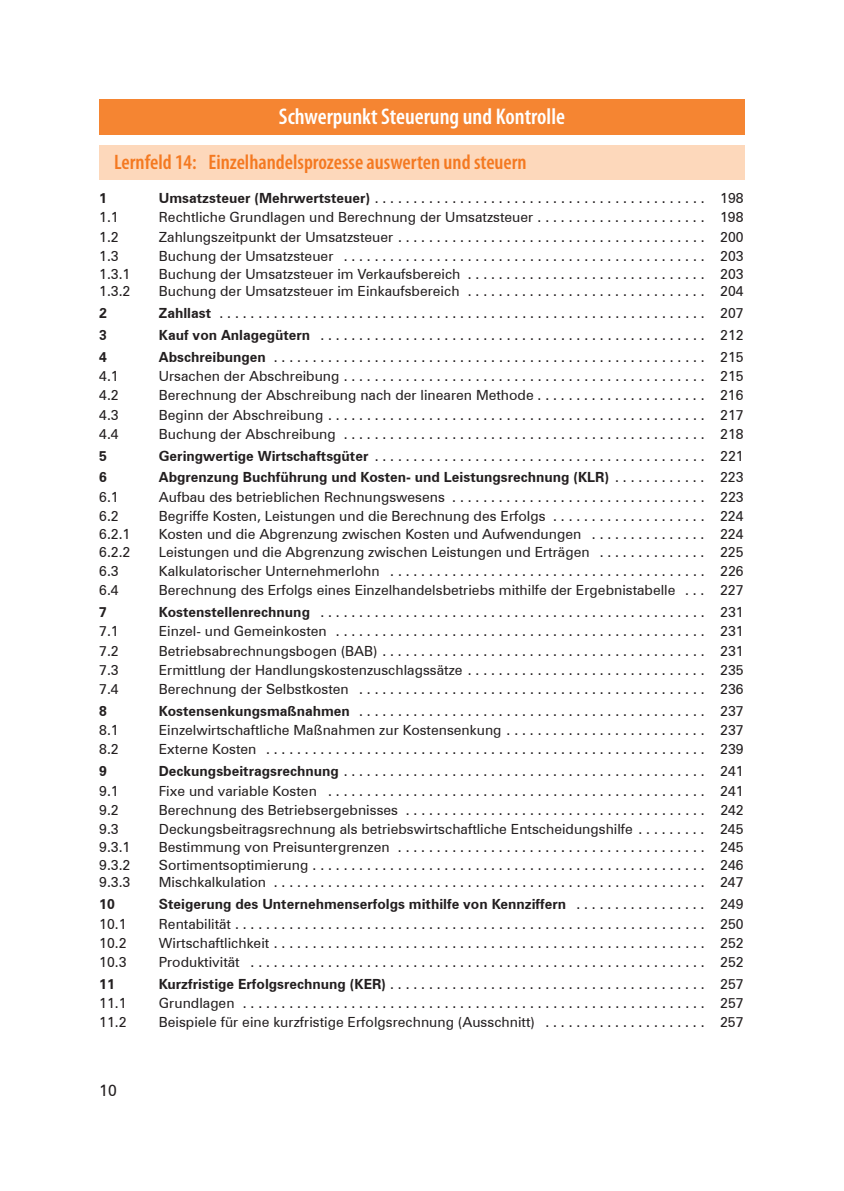
<style>
.page{position:relative;width:844px;height:1191px;background:#fff}
.page>*{position:absolute;margin:0;border:0;box-sizing:border-box;transform-origin:0 0}
.t1{font:600 condensed 22.75px "Myriad Pro";color:#fff}
.t2{font:600 condensed 21px "Myriad Pro";color:#f47921}
.t3{font:15.75px "Zurich BT";color:#231f20}
.t4{font:14px "Zurich BT";color:#231f20}
.t5{font:700 14px "Zurich BT";color:#231f20}
.s1{font-weight:700}
.s2{font-weight:400}
</style>
<div class="page">
<div style="left:99px;top:99px;width:645px;height:35px;background:#f58532"></div>
<div style="left:99px;top:146px;width:645px;height:34px;background:#fdd8bb"></div>
<h1 class="t1" style="left:279px;top:107px;width:287px">Schwerpunkt Steuerung und Kontrolle</h1>
<h2 class="t2" style="left:114px;top:154px;width:414px">Lernfeld 14: Einzelhandelsprozesse auswerten und steuern</h2>
<p class="t5" style="left:99px;top:189px;width:9px">1</p>
<p class="t4" style="left:159px;top:189px;width:586px"><span class="s1">Umsatzsteuer (Mehrwertsteuer)</span> ........................................... 198</p>
<p class="t4" style="left:99px;top:209px;width:21px">1.1</p>
<p class="t4" style="left:159px;top:209px;width:586px">Rechtliche Grundlagen und Berechnung der Umsatzsteuer . . . . . . . . . . . . . . . . . . . . . . 198</p>
<p class="t4" style="left:99px;top:228px;width:21px">1.2</p>
<p class="t4" style="left:159px;top:228px;width:586px">Zahlungszeitpunkt der Umsatzsteuer ........................................ 200</p>
<p class="t4" style="left:99px;top:247px;width:21px">1.3</p>
<p class="t4" style="left:159px;top:247px;width:586px">Buchung der Umsatzsteuer ............................................... 203</p>
<p class="t4" style="left:99px;top:265px;width:32px">1.3.1</p>
<p class="t4" style="left:159px;top:265px;width:586px">Buchung der Umsatzsteuer im Verkaufsbereich . . . . . . . . . . . . . . . . . . . . . . . . . . . . . . . 203</p>
<p class="t4" style="left:99px;top:283px;width:32px">1.3.2</p>
<p class="t4" style="left:159px;top:283px;width:586px">Buchung der Umsatzsteuer im Einkaufsbereich . . . . . . . . . . . . . . . . . . . . . . . . . . . . . . . 204</p>
<p class="t5" style="left:99px;top:305px;width:9px">2</p>
<p class="t4" style="left:159px;top:305px;width:586px"><span class="s1">Zahllast</span> ............................................................... 207</p>
<p class="t5" style="left:99px;top:326px;width:9px">3</p>
<p class="t4" style="left:159px;top:326px;width:586px"><span class="s1">Kauf von Anlagegütern</span> .................................................. 212</p>
<p class="t5" style="left:99px;top:348px;width:9px">4</p>
<p class="t4" style="left:159px;top:348px;width:586px"><span class="s1">Abschreibungen</span> ........................................................ 215</p>
<p class="t4" style="left:99px;top:367px;width:21px">4.1</p>
<p class="t4" style="left:159px;top:367px;width:586px">Ursachen der Abschreibung ............................................... 215</p>
<p class="t4" style="left:99px;top:387px;width:21px">4.2</p>
<p class="t4" style="left:159px;top:387px;width:586px">Berechnung der Abschreibung nach der linearen Methode . . . . . . . . . . . . . . . . . . . . . . 216</p>
<p class="t4" style="left:99px;top:406px;width:21px">4.3</p>
<p class="t4" style="left:159px;top:406px;width:586px">Beginn der Abschreibung ................................................. 217</p>
<p class="t4" style="left:99px;top:425px;width:21px">4.4</p>
<p class="t4" style="left:159px;top:425px;width:586px">Buchung der Abschreibung ............................................... 218</p>
<p class="t5" style="left:99px;top:447px;width:9px">5</p>
<p class="t4" style="left:159px;top:447px;width:586px"><span class="s1">Geringwertige Wirtschaftsgüter</span> ........................................... 221</p>
<p class="t5" style="left:99px;top:469px;width:9px">6</p>
<p class="t5" style="left:159px;top:469px;width:586px">Abgrenzung Buchführung und Kosten- und Leistungsrechnung (KLR) <span class="s2">. . . . . . . . . . . . 223</span></p>
<p class="t4" style="left:99px;top:488px;width:21px">6.1</p>
<p class="t4" style="left:159px;top:488px;width:586px">Aufbau des betrieblichen Rechnungswesens . . . . . . . . . . . . . . . . . . . . . . . . . . . . . . . . . 223</p>
<p class="t4" style="left:99px;top:507px;width:21px">6.2</p>
<p class="t4" style="left:159px;top:507px;width:586px">Begriffe Kosten, Leistungen und die Berechnung des Erfolgs . . . . . . . . . . . . . . . . . . . . 224</p>
<p class="t4" style="left:99px;top:525px;width:32px">6.2.1</p>
<p class="t4" style="left:159px;top:525px;width:586px">Kosten und die Abgrenzung zwischen Kosten und Aufwendungen . . . . . . . . . . . . . . . 224</p>
<p class="t4" style="left:99px;top:543px;width:32px">6.2.2</p>
<p class="t4" style="left:159px;top:543px;width:586px">Leistungen und die Abgrenzung zwischen Leistungen und Erträgen . . . . . . . . . . . . . . 225</p>
<p class="t4" style="left:99px;top:562px;width:21px">6.3</p>
<p class="t4" style="left:159px;top:562px;width:586px">Kalkulatorischer Unternehmerlohn ......................................... 226</p>
<p class="t4" style="left:99px;top:582px;width:21px">6.4</p>
<p class="t4" style="left:159px;top:582px;width:586px">Berechnung des Erfolgs eines Einzelhandelsbetriebs mithilfe der Ergebnistabelle . . . 227</p>
<p class="t5" style="left:99px;top:603px;width:9px">7</p>
<p class="t4" style="left:159px;top:603px;width:586px"><span class="s1">Kostenstellenrechnung</span> .................................................. 231</p>
<p class="t4" style="left:99px;top:623px;width:21px">7.1</p>
<p class="t4" style="left:159px;top:623px;width:586px">Einzel- und Gemeinkosten ................................................ 231</p>
<p class="t4" style="left:99px;top:642px;width:21px">7.2</p>
<p class="t4" style="left:159px;top:642px;width:586px">Betriebsabrechnungsbogen (BAB) .......................................... 231</p>
<p class="t4" style="left:99px;top:661px;width:21px">7.3</p>
<p class="t4" style="left:159px;top:661px;width:586px">Ermittlung der Handlungskostenzuschlagssätze . . . . . . . . . . . . . . . . . . . . . . . . . . . . . . . 235</p>
<p class="t4" style="left:99px;top:680px;width:21px">7.4</p>
<p class="t4" style="left:159px;top:680px;width:586px">Berechnung der Selbstkosten ............................................. 236</p>
<p class="t5" style="left:99px;top:702px;width:9px">8</p>
<p class="t4" style="left:159px;top:702px;width:586px"><span class="s1">Kostensenkungsmaßnahmen</span> ............................................. 237</p>
<p class="t4" style="left:99px;top:721px;width:21px">8.1</p>
<p class="t4" style="left:159px;top:721px;width:586px">Einzelwirtschaftliche Maßnahmen zur Kostensenkung . . . . . . . . . . . . . . . . . . . . . . . . . . 237</p>
<p class="t4" style="left:99px;top:741px;width:21px">8.2</p>
<p class="t4" style="left:159px;top:741px;width:586px">Externe Kosten ......................................................... 239</p>
<p class="t5" style="left:99px;top:762px;width:9px">9</p>
<p class="t4" style="left:159px;top:762px;width:586px"><span class="s1">Deckungsbeitragsrechnung</span> ............................................... 241</p>
<p class="t4" style="left:99px;top:782px;width:21px">9.1</p>
<p class="t4" style="left:159px;top:782px;width:586px">Fixe und variable Kosten ................................................. 241</p>
<p class="t4" style="left:99px;top:801px;width:21px">9.2</p>
<p class="t4" style="left:159px;top:801px;width:586px">Berechnung des Betriebsergebnisses . . . . . . . . . . . . . . . . . . . . . . . . . . . . . . . . . . . . . . . 242</p>
<p class="t4" style="left:99px;top:820px;width:21px">9.3</p>
<p class="t4" style="left:159px;top:820px;width:586px">Deckungsbeitragsrechnung als betriebswirtschaftliche Entscheidungshilfe . . . . . . . . . 245</p>
<p class="t4" style="left:99px;top:838px;width:32px">9.3.1</p>
<p class="t4" style="left:159px;top:838px;width:586px">Bestimmung von Preisuntergrenzen ........................................ 245</p>
<p class="t4" style="left:99px;top:856px;width:32px">9.3.2</p>
<p class="t4" style="left:159px;top:856px;width:586px">Sortimentsoptimierung ................................................... 246</p>
<p class="t4" style="left:99px;top:874px;width:32px">9.3.3</p>
<p class="t4" style="left:159px;top:874px;width:586px">Mischkalkulation . . . . . . . . . . . . . . . . . . . . . . . . . . . . . . . . . . . . . . . . . . . . . . . . . . . . . . . . 247</p>
<p class="t5" style="left:99px;top:895px;width:17px">10</p>
<p class="t5" style="left:159px;top:895px;width:586px">Steigerung des Unternehmenserfolgs mithilfe von Kennziffern <span class="s2">. . . . . . . . . . . . . . . . . 249</span></p>
<p class="t4" style="left:99px;top:915px;width:29px">10.1</p>
<p class="t4" style="left:159px;top:915px;width:586px">Rentabilität ............................................................. 250</p>
<p class="t4" style="left:99px;top:934px;width:29px">10.2</p>
<p class="t4" style="left:159px;top:934px;width:586px">Wirtschaftlichkeit ........................................................ 252</p>
<p class="t4" style="left:99px;top:953px;width:29px">10.3</p>
<p class="t4" style="left:159px;top:953px;width:586px">Produktivität ........................................................... 252</p>
<p class="t5" style="left:99px;top:975px;width:17px">11</p>
<p class="t4" style="left:159px;top:975px;width:586px"><span class="s1">Kurzfristige Erfolgsrechnung (KER)</span> ......................................... 257</p>
<p class="t4" style="left:99px;top:994px;width:29px">11.1</p>
<p class="t4" style="left:159px;top:994px;width:586px">Grundlagen ............................................................ 257</p>
<p class="t4" style="left:99px;top:1014px;width:29px">11.2</p>
<p class="t4" style="left:159px;top:1014px;width:586px">Beispiele für eine kurzfristige Erfolgsrechnung (Ausschnitt) . . . . . . . . . . . . . . . . . . . . . 257</p>
<p class="t3" style="left:99px;top:1081px;width:19px">10</p>
</div>
